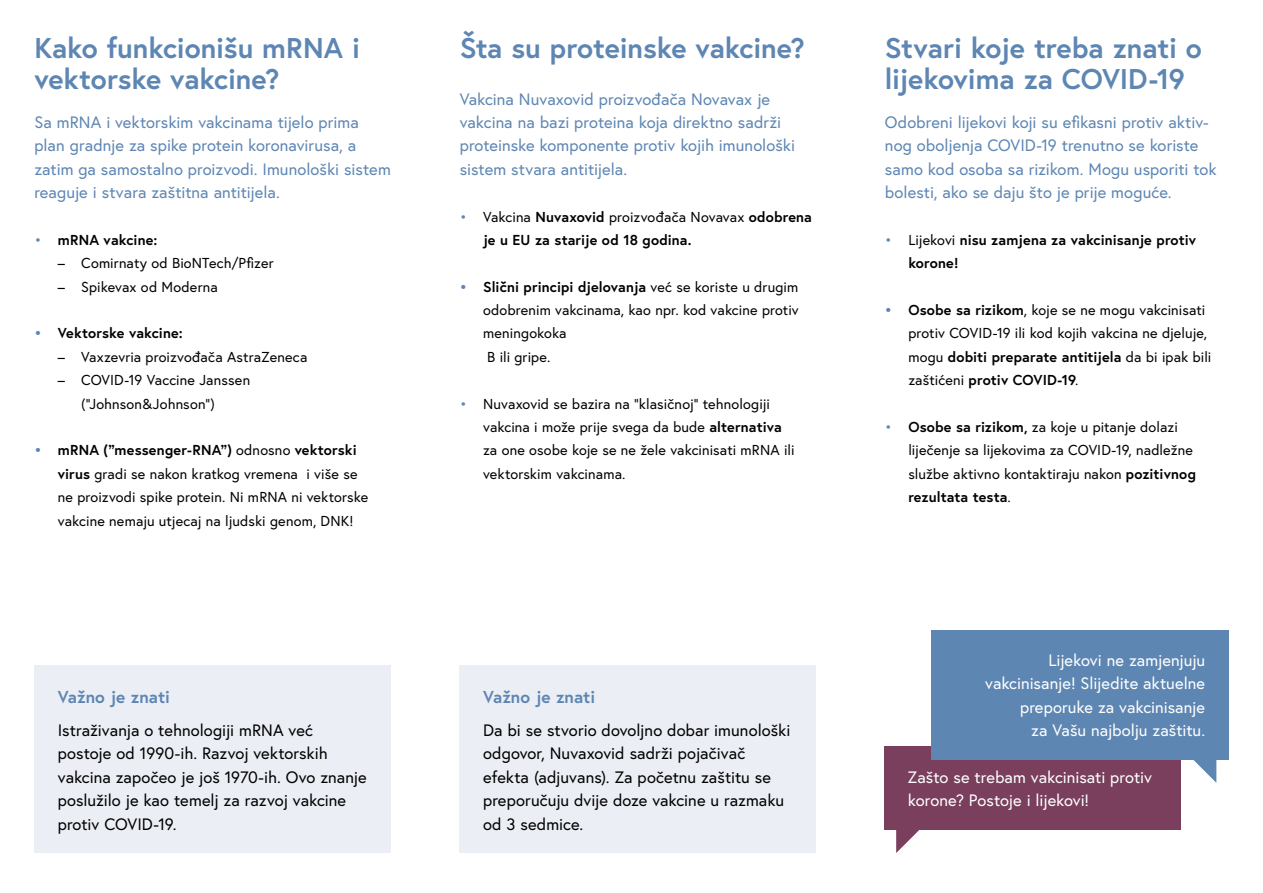
<style>
.page{position:relative;width:1263px;height:893px;background:#fff}
.page>*{position:absolute;margin:0;border:0;box-sizing:border-box;transform-origin:0 0}
.h1_ohne_Nummerierung{font:700 28.5px/31.3px "Europa Austria";letter-spacing:-.005em;color:#5e86b3}
.Infobox_p_Infobox_Titel{font:700 17.25px "Europa Austria";color:#5e86b3}
.p_Introtext{font:16.5px/23.4px "Europa Austria";color:#5e86b3}
.Infobox_p_Infobox_letzter_Absatz{font:16.5px/23.4px "Europa Austria";color:#000}
.Infobox_p_Infobox_letzter_Absatz_Sprechb{font:16.5px/23.4px "Europa Austria";color:#fff}
.t1{font:14.4px/23.4px "Europa Austria";letter-spacing:.005em;color:#000}
.t2{font:700 14.4px/23.4px "Europa Austria";letter-spacing:.005em;color:#000}
.s1{font-weight:400;color:#5e86b3}
.s2{color:#5e86b3}
.s3{font-weight:700;color:#5e86b3}
.s4{font-weight:700}
.s5{font-weight:400}
</style>
<div class="page">
<div style="left:34px;top:666px;width:357px;height:64px;background:#eceef5"></div>
<div style="left:34px;top:700px;width:357px;height:153px;background:#eceef5"></div>
<div style="left:460px;top:666px;width:356px;height:64px;background:#eceef5"></div>
<div style="left:460px;top:700px;width:356px;height:153px;background:#eceef5"></div>
<svg style="left:896px;top:830px;width:23px;height:23px"></svg>
<svg style="left:1193px;top:759px;width:23px;height:24px"></svg>
<div style="left:884px;top:746px;width:297px;height:84px;background:#793f5d"></div>
<div style="left:931px;top:630px;width:297px;height:129px;background:#5e86b3"></div>
<h1 class="h1_ohne_Nummerierung" style="left:34px;top:31px;width:327px">Kako funkcionišu mRNA i vektorske vakcine?</h1>
<p class="p_Introtext" style="left:34px;top:110px;width:358px">Sa mRNA i vektorskim vakcinama tijelo prima plan gradnje za spike protein koronavirusa, a zatim ga samostalno proizvodi. Imunološki sistem reaguje i stvara zaštitna antitijela.</p>
<p class="t2" style="left:34px;top:228px;width:124px"><span class="s1">•</span> mRNA vakcine:</p>
<p class="t1" style="left:58px;top:251px;width:217px">– Comirnaty od BioNTech/Pfizer</p>
<p class="t1" style="left:58px;top:275px;width:161px">– Spikevax od Moderna</p>
<p class="t2" style="left:34px;top:321px;width:150px"><span class="s2">•</span> Vektorske vakcine:</p>
<p class="t1" style="left:58px;top:345px;width:251px">– Vaxzevria proizvođača AstraZeneca</p>
<p class="t1" style="left:81px;top:368px;width:170px;text-indent:-23px">– COVID-19 Vaccine Janssen ("Johnson&amp;Johnson")</p>
<p class="t1" style="left:58px;top:438px;width:312px;text-indent:-23px"><span class="s3">•</span> <span class="s4">mRNA ("messenger-RNA")</span> odnosno <span class="s4">vektorski virus</span> gradi se nakon kratkog vremena i više se ne proizvodi spike protein. Ni mRNA ni vektorske vakcine nemaju utjecaj na ljudski genom, DNK!</p>
<p class="Infobox_p_Infobox_Titel" style="left:58px;top:685px;width:114px">Važno je znati</p>
<p class="Infobox_p_Infobox_letzter_Absatz" style="left:58px;top:718px;width:310px">Istraživanja o tehnologiji mRNA već postoje od 1990-ih. Razvoj vektorskih vakcina započeo je još 1970-ih. Ovo znanje poslužilo je kao temelj za razvoj vakcine protiv COVID-19.</p>
<h1 class="h1_ohne_Nummerierung" style="left:460px;top:31px;width:346px">Šta su proteinske vakcine?</h1>
<p class="p_Introtext" style="left:460px;top:87px;width:337px">Vakcina Nuvaxovid proizvođača Novavax je vakcina na bazi proteina koja direktno sadrži proteinske komponente protiv kojih imunološki sistem stvara antitijela.</p>
<p class="t2" style="left:483px;top:204px;width:330px;text-indent:-23px"><span class="s1">•</span> <span class="s5">Vakcina</span> Nuvaxovid <span class="s5">proizvođača Novavax</span> odobrena je u EU za starije od 18 godina.</p>
<p class="t1" style="left:483px;top:275px;width:317px;text-indent:-23px"><span class="s3">•</span> <span class="s4">Slični principi djelovanja</span> već se koriste u drugim odobrenim vakcinama, kao npr. kod vakcine protiv meningokoka<br>B ili gripe.</p>
<p class="t1" style="left:483px;top:392px;width:313px;text-indent:-23px"><span class="s2">•</span> Nuvaxovid se bazira na "klasičnoj" tehnologiji vakcina i može prije svega da bude <span class="s4">alternativa </span>za one osobe koje se ne žele vakcinisati mRNA ili vektorskim vakcinama.</p>
<p class="Infobox_p_Infobox_Titel" style="left:483px;top:685px;width:114px">Važno je znati</p>
<p class="Infobox_p_Infobox_letzter_Absatz" style="left:483px;top:718px;width:309px">Da bi se stvorio dovoljno dobar imunološki odgovor, Nuvaxovid sadrži pojačivač efekta (adjuvans). Za početnu zaštitu se preporučuju dvije doze vakcine u razmaku od 3 sedmice.</p>
<h1 class="h1_ohne_Nummerierung" style="left:885px;top:31px;width:318px">Stvari koje treba znati o lijekovima za COVID-19</h1>
<p class="p_Introtext" style="left:885px;top:110px;width:333px">Odobreni lijekovi koji su efikasni protiv aktiv&shy;nog oboljenja COVID-19 trenutno se koriste samo kod osoba sa rizikom. Mogu usporiti tok bolesti, ako se daju što je prije moguće.</p>
<p class="t2" style="left:908px;top:228px;width:289px;text-indent:-23px"><span class="s1">•</span> <span class="s5">Lijekovi</span> nisu zamjena za vakcinisanje protiv korone!</p>
<p class="t1" style="left:908px;top:298px;width:305px;text-indent:-23px"><span class="s3">•</span> <span class="s4">Osobe sa rizikom</span>, koje se ne mogu vakcinisati protiv COVID-19 ili kod kojih vakcina ne djeluje, mogu <span class="s4">dobiti preparate antitijela</span> da bi ipak bili zaštićeni <span class="s4">protiv COVID-19</span>.</p>
<p class="t1" style="left:908px;top:415px;width:289px;text-indent:-23px"><span class="s2">•</span> <span class="s4">Osobe sa rizikom,</span> za koje u pitanje dolazi liječenje sa lijekovima za COVID-19, nadležne službe aktivno kontaktiraju nakon <span class="s4">pozitivnog rezultata testa</span>.</p>
<p class="Infobox_p_Infobox_letzter_Absatz_Sprechb" style="left:985px;top:648px;width:221px;text-align:right">Lijekovi ne zamjenjuju vakcinisanje! Slijedite aktuelne preporuke za vakcinisanje<br>za Vašu najbolju zaštitu.</p>
<p class="Infobox_p_Infobox_letzter_Absatz_Sprechb" style="left:908px;top:765px;width:246px">Zašto se trebam vakcinisati protiv korone? Postoje i lijekovi!</p>
</div>
